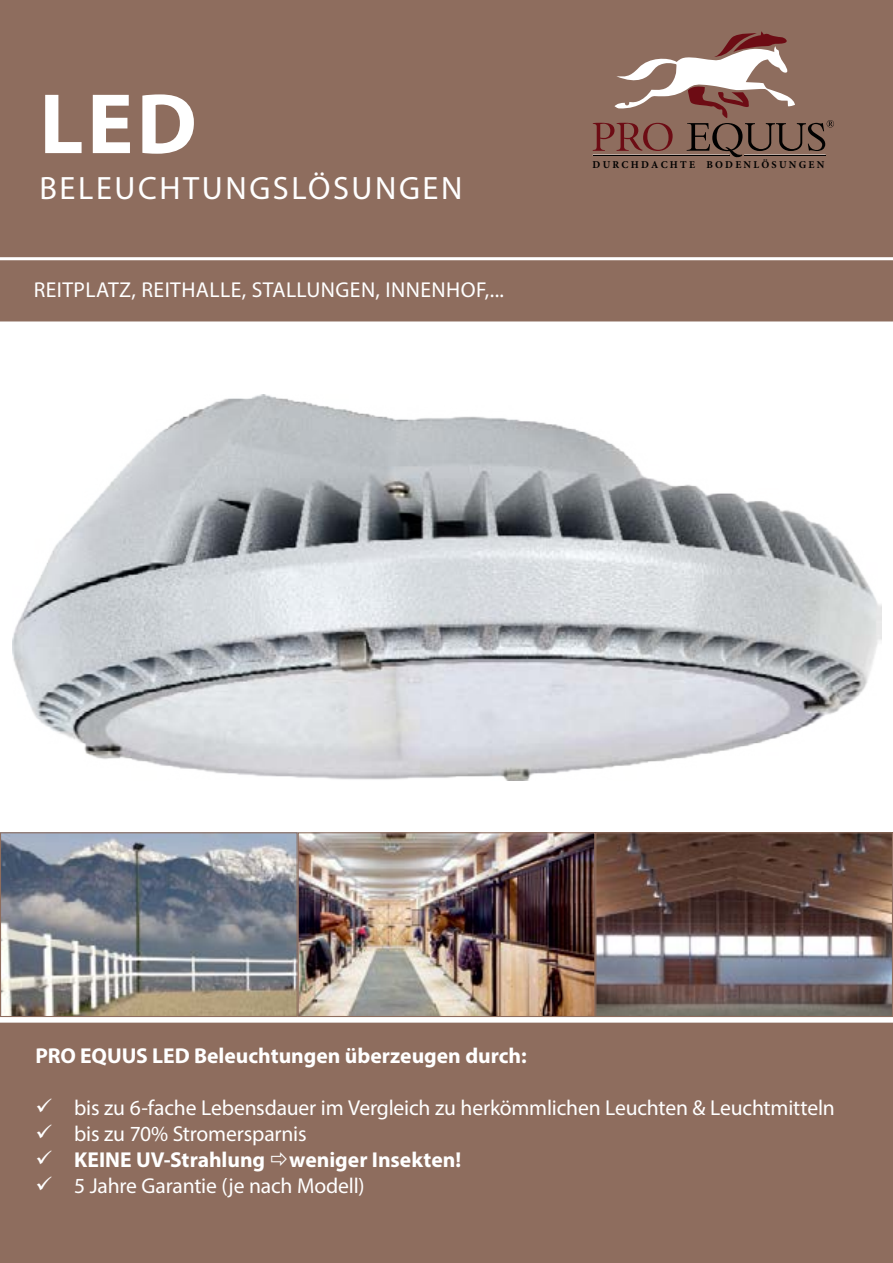
<style>
.page{position:relative;width:893px;height:1263px;background:#fff}
.page>*{position:absolute;margin:0;border:0;box-sizing:border-box;transform-origin:0 0}
.t1{font:700 86.4px "Myriad Pro";color:#fff}
.t2{font:32.4px "Myriad Pro";letter-spacing:.08em;color:#fff}
.t3{font:21.6px "Myriad Pro";letter-spacing:-.005em;color:#fff}
.t4{font:700 21.6px "Myriad Pro";color:#fff}
.t5{font:21.6px "Myriad Pro";letter-spacing:.02em;color:#fff}
.t6{font:700 10.5px "Minion Pro";color:#000}
</style>
<div class="page">
<div style="left:1px;top:261px;width:891px;height:59px;background:#8e6d5e"></div>
<div style="left:0;top:260px;width:893px;height:61px;border:2px solid #8e6d5e"></div>
<div style="left:1px;top:1px;width:891px;height:255px;background:#8e6d5e"></div>
<div style="left:0;top:0;width:893px;height:257px;border:2px solid #8e6d5e"></div>
<img style="left:12px;top:395px;width:870px;height:385px">
<div style="left:1px;top:1024px;width:891px;height:238px;background:#8e6d5e"></div>
<div style="left:0;top:1023px;width:893px;height:240px;border:2px solid #8e6d5e"></div>
<img style="left:2px;top:834px;width:889px;height:181px">
<div style="left:595px;top:832px;width:298px;height:185px;border:1px solid #8e6d5e"></div>
<div style="left:298px;top:832px;width:297px;height:185px;border:1px solid #8e6d5e"></div>
<div style="left:0;top:832px;width:298px;height:185px;border:1px solid #8e6d5e"></div>
<svg style="left:593px;top:31px;width:241px;height:127px"></svg>
<h1 class="t1" style="left:39px;top:68px;width:159px">LED</h1>
<h2 class="t2" style="left:39px;top:168px;width:424px">BELEUCHTUNGSLÖSUNGEN</h2>
<p class="t5" style="left:34px;top:277px;width:472px">REITPLATZ, REITHALLE, STALLUNGEN, INNENHOF,...</p>
<p class="t6" style="left:593px;top:157px;width:233px">D U R C H D A C H T E B O D E N L Ö S U N G E N</p>
<p class="t4" style="left:36px;top:1042px;width:493px">PRO EQUUS LED Beleuchtungen überzeugen durch:</p>
<p class="t3" style="left:36px;top:1094px;width:801px">✓ bis zu 6-fache Lebensdauer im Vergleich zu herkömmlichen Leuchten &amp; Leuchtmitteln</p>
<p class="t3" style="left:36px;top:1120px;width:273px">✓ bis zu 70% Stromersparnis</p>
<p class="t4" style="left:36px;top:1146px;width:427px">✓ KEINE UV-Strahlung weniger Insekten!</p>
<p class="t3" style="left:36px;top:1172px;width:331px">✓ 5 Jahre Garantie (je nach Modell)</p>
</div>
